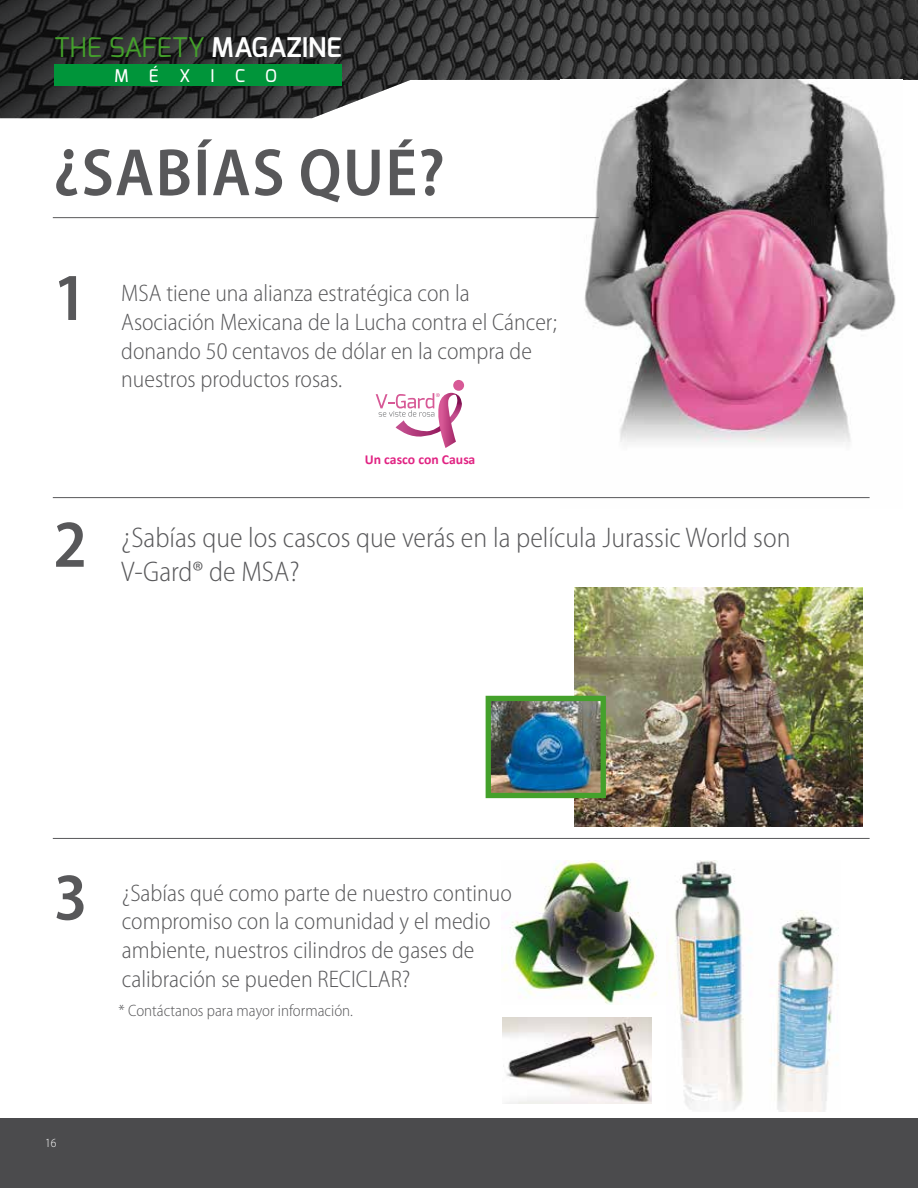
<style>
.page{position:relative;width:918px;height:1188px;background:#fff}
.page>*{position:absolute;margin:0;border:0;box-sizing:border-box;transform-origin:0 0}
.t1{font:600 semi-condensed 67.5px "Myriad Pro";letter-spacing:.02em;color:#58585a}
.t2{font:300 semi-condensed 28.5px "Myriad Pro";color:#58585a}
.t3{font:27.15px "Exo";color:#44a12b}
.t4{font:300 semi-condensed 24px/28.8px "Myriad Pro";color:#58585a}
.t5{font:500 17.55px "Exo";letter-spacing:1.175em;color:#fff}
.t6{font:300 semi-condensed 16.5px "Myriad Pro";color:#58585a}
.t7{font:700 13.65px "Calibri";color:#e12383}
.t8{font:300 semi-condensed 12.45px "Myriad Pro";color:#fff}
.s1{font-weight:600;color:#fff}
</style>
<div class="page">
<svg style="left:0;top:0;width:918px;height:118px;background:#434444"></svg>
<div style="left:0;top:1118px;width:918px;height:70px;background:#4b4b4d"></div>
<div style="left:54px;top:64px;width:288px;height:22px;background:#00953a"></div>
<img style="left:504px;top:860px;width:153px;height:144px">
<img style="left:503px;top:1017px;width:149px;height:87px">
<img style="left:670px;top:860px;width:169px;height:252px">
<img style="left:560px;top:79px;width:343px;height:420px">
<div style="left:453px;top:380px;width:11px;height:11px;background:#d75996;border-radius:50%"></div>
<svg style="left:376px;top:393px;width:86px;height:55px"></svg>
<img style="left:575px;top:587px;width:288px;height:240px">
<img style="left:492px;top:702px;width:108px;height:90px">
<div style="left:486px;top:696px;width:120px;height:102px;border:5px solid #44a12b"></div>
<hr style="left:53px;top:497px;width:817px;height:1px;background:#58585a">
<hr style="left:53px;top:838px;width:817px;height:1px;background:#58585a">
<hr style="left:53px;top:217px;width:546px;height:1px;background:#58585a">
<p class="t3" style="left:54px;top:30px;width:289px">THE SAFETY <span class="s1">MAGAZINE</span></p>
<p class="t5" style="left:114px;top:64px;width:164px">MÉXICO</p>
<h1 class="t1" style="left:53px;top:130px;width:393px">¿SABÍAS QUÉ?</h1>
<h1 class="t1" style="left:53px;top:255px;width:35px">1</h1>
<p class="t4" style="left:121px;top:278px;width:437px">MSA tiene una alianza estratégica con la Asociación Mexicana de la Lucha contra el Cáncer; donando 50 centavos de dólar en la compra de nuestros productos rosas.</p>
<h1 class="t1" style="left:53px;top:502px;width:35px">2</h1>
<p class="t7" style="left:365px;top:450px;width:112px">Un casco con Causa</p>
<p class="t2" style="left:121px;top:521px;width:671px">¿Sabías que los cascos que verás en la película Jurassic World son</p>
<p class="t2" style="left:121px;top:555px;width:180px">V-Gard® de MSA?</p>
<h1 class="t1" style="left:54px;top:855px;width:35px">3</h1>
<p class="t4" style="left:122px;top:878px;width:392px">¿Sabías qué como parte de nuestro continuo compromiso con la comunidad y el medio ambiente, nuestros cilindros de gases de calibración se pueden RECICLAR?</p>
<p class="t6" style="left:119px;top:1000px;width:236px">* Contáctanos para mayor información.</p>
<p class="t8" style="left:45px;top:1135px;width:13px">16</p>
</div>
